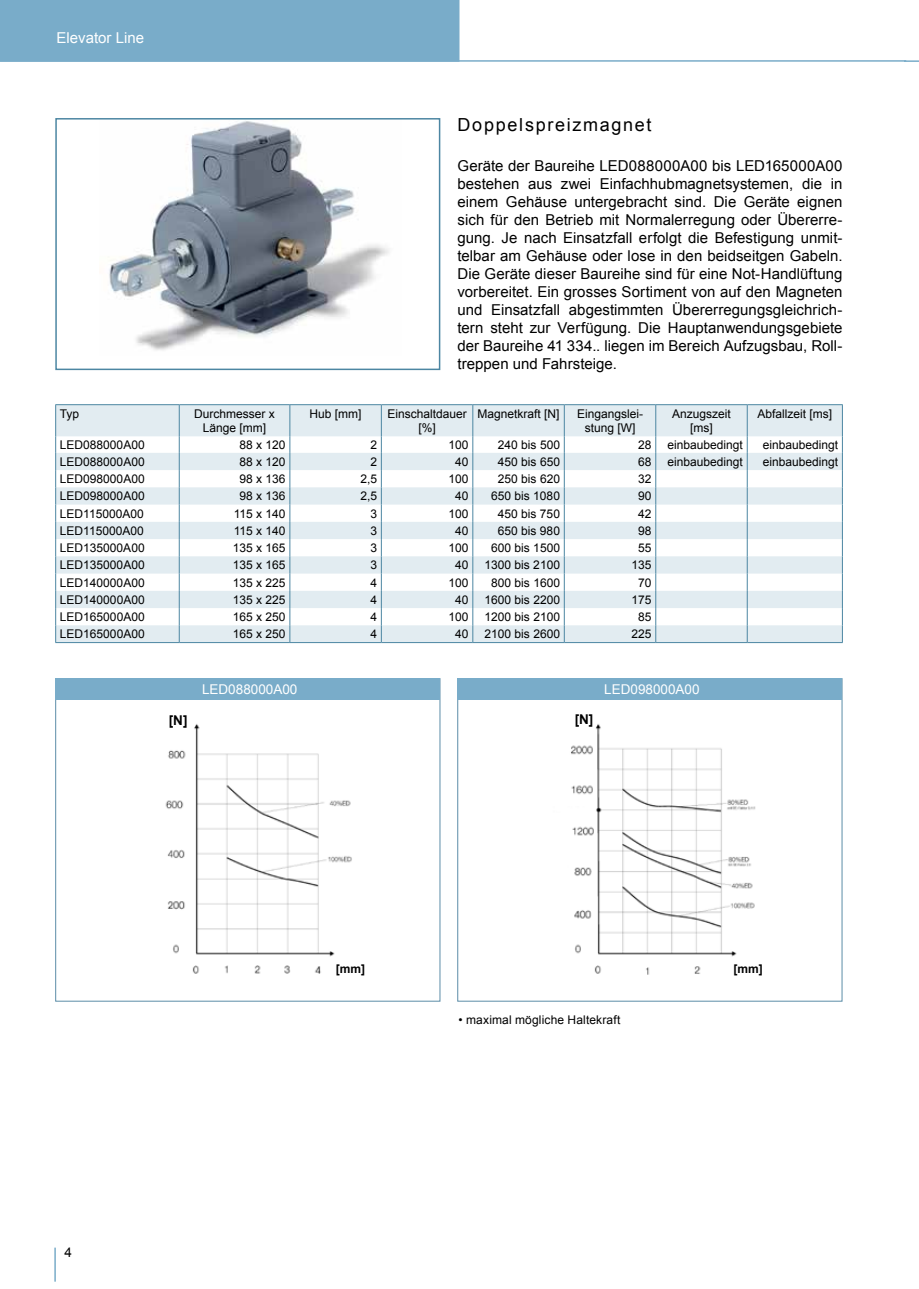
<style>
.page{position:relative;width:919px;height:1289px;background:#fff}
.page>*{position:absolute;margin:0;border:0;box-sizing:border-box;transform-origin:0 0}
.t1{font:18px "Arial";letter-spacing:.095em;color:#000}
.t2{font:15px/18px "Arial";letter-spacing:.005em;color:#000;text-align:justify}
.t3{font:15px "Arial";color:#fff}
.t4{font:13.5px "Arial";color:#fff}
.t5{font:700 13.5px "Arial";color:#000}
.t6{font:13.5px "Arial";color:#000}
.t7{font:12px/14.4px "Arial";color:#000;text-align:center}
.t8{font:700 12px "Arial";color:#000}
</style>
<div class="page">
<svg style="left:906px;top:60px;width:12px;height:2px"></svg>
<div style="left:0;top:0;width:459px;height:62px;background:#79acc9"></div>
<hr style="left:0;top:60px;width:906px;height:2px;background:#79acc9">
<hr style="left:54px;top:1247px;width:2px;height:34px;background:#79acc9">
<img style="left:109px;top:121px;width:280px;height:229px">
<div style="left:55px;top:118px;width:385px;height:252px;border:2px solid #4c86a2"></div>
<svg style="left:56px;top:405px;width:786px;height:237px;fill:#e2ecf1"></svg>
<svg style="left:55px;top:436px;width:1px;height:206px"></svg>
<svg style="left:179px;top:436px;width:1px;height:206px"></svg>
<svg style="left:289px;top:436px;width:1px;height:206px"></svg>
<svg style="left:381px;top:436px;width:1px;height:206px"></svg>
<svg style="left:472px;top:436px;width:1px;height:206px"></svg>
<svg style="left:564px;top:436px;width:1px;height:206px"></svg>
<svg style="left:655px;top:436px;width:1px;height:206px"></svg>
<svg style="left:746px;top:436px;width:1px;height:206px"></svg>
<svg style="left:842px;top:436px;width:1px;height:206px"></svg>
<hr style="left:55px;top:642px;width:124px;height:1px;background:#4c86a2">
<hr style="left:179px;top:642px;width:111px;height:1px;background:#4c86a2">
<hr style="left:290px;top:642px;width:91px;height:1px;background:#4c86a2">
<hr style="left:381px;top:642px;width:92px;height:1px;background:#4c86a2">
<hr style="left:473px;top:642px;width:91px;height:1px;background:#4c86a2">
<hr style="left:564px;top:642px;width:91px;height:1px;background:#4c86a2">
<hr style="left:655px;top:642px;width:92px;height:1px;background:#4c86a2">
<hr style="left:747px;top:642px;width:95px;height:1px;background:#4c86a2">
<hr style="left:179px;top:405px;width:1px;height:31px;background:#4c86a2">
<hr style="left:289px;top:405px;width:1px;height:31px;background:#4c86a2">
<hr style="left:381px;top:405px;width:1px;height:31px;background:#4c86a2">
<hr style="left:55px;top:404px;width:124px;height:1px;background:#4c86a2">
<hr style="left:55px;top:405px;width:1px;height:31px;background:#4c86a2">
<hr style="left:179px;top:404px;width:111px;height:1px;background:#4c86a2">
<hr style="left:290px;top:404px;width:91px;height:1px;background:#4c86a2">
<hr style="left:381px;top:404px;width:92px;height:1px;background:#4c86a2">
<hr style="left:473px;top:404px;width:91px;height:1px;background:#4c86a2">
<hr style="left:564px;top:404px;width:91px;height:1px;background:#4c86a2">
<hr style="left:655px;top:404px;width:92px;height:1px;background:#4c86a2">
<hr style="left:747px;top:404px;width:95px;height:1px;background:#4c86a2">
<hr style="left:842px;top:405px;width:1px;height:31px;background:#4c86a2">
<hr style="left:472px;top:405px;width:1px;height:31px;background:#4c86a2">
<hr style="left:564px;top:405px;width:1px;height:31px;background:#4c86a2">
<hr style="left:655px;top:405px;width:1px;height:31px;background:#4c86a2">
<hr style="left:746px;top:405px;width:1px;height:31px;background:#4c86a2">
<img style="left:165px;top:724px;width:187px;height:250px">
<img style="left:571px;top:724px;width:185px;height:251px">
<div style="left:55px;top:678px;width:385px;height:22px;background:#79acc9"></div>
<div style="left:457px;top:678px;width:385px;height:22px;background:#79acc9"></div>
<p class="t3" style="left:56px;top:28px;width:89px">Elevator Line</p>
<h1 class="t1" style="left:457px;top:113px;width:195px">Doppelspreizmagnet</h1>
<p class="t2" style="left:457px;top:156px;width:386px">Geräte der Baureihe LED088000A00 bis LED165000A00 bestehen aus zwei Einfachhubmagnetsystemen, die in einem Gehäuse untergebracht sind. Die Geräte eignen sich für den Betrieb mit Normalerregung oder Übererre&shy;gung. Je nach Einsatzfall erfolgt die Befestigung unmit&shy;telbar am Gehäuse oder lose in den beidseitgen Gabeln.<br>Die Geräte dieser Baureihe sind für eine Not-Handlüftung vorbereitet. Ein grosses Sortiment von auf den Magneten und Einsatzfall abgestimmten Übererregungsgleichrich&shy;tern steht zur Verfügung. Die Hauptanwendungsgebiete der Baureihe 41 334.. liegen im Bereich Aufzugsbau, Roll&shy;treppen und Fahrsteige.</p>
<p class="t7" style="left:60px;top:406px;width:21px">Typ</p>
<p class="t7" style="left:194px;top:406px;width:82px">Durchmesser x<br>Länge [mm]</p>
<p class="t7" style="left:309px;top:406px;width:54px">Hub [mm]</p>
<p class="t7" style="left:387px;top:406px;width:81px">Einschaltdauer [%]</p>
<p class="t7" style="left:477px;top:406px;width:84px">Magnetkraft [N]</p>
<p class="t7" style="left:577px;top:406px;width:68px">Eingangslei&shy;stung [W]</p>
<p class="t7" style="left:672px;top:406px;width:60px">Anzugszeit [ms]</p>
<p class="t7" style="left:757px;top:406px;width:76px">Abfallzeit [ms]</p>
<p class="t7" style="left:60px;top:437px;width:86px">LED088000A00</p>
<p class="t7" style="left:239px;top:437px;width:48px">88 x 120</p>
<p class="t7" style="left:370px;top:437px;width:8px">2</p>
<p class="t7" style="left:448px;top:437px;width:22px">100</p>
<p class="t7" style="left:498px;top:437px;width:64px">240 bis 500</p>
<p class="t7" style="left:638px;top:437px;width:15px">28</p>
<p class="t7" style="left:667px;top:437px;width:77px">einbaubedingt</p>
<p class="t7" style="left:762px;top:437px;width:77px">einbaubedingt</p>
<p class="t7" style="left:60px;top:454px;width:86px">LED088000A00</p>
<p class="t7" style="left:239px;top:454px;width:48px">88 x 120</p>
<p class="t7" style="left:370px;top:454px;width:8px">2</p>
<p class="t7" style="left:455px;top:454px;width:15px">40</p>
<p class="t7" style="left:498px;top:454px;width:64px">450 bis 650</p>
<p class="t7" style="left:638px;top:454px;width:15px">68</p>
<p class="t7" style="left:667px;top:454px;width:77px">einbaubedingt</p>
<p class="t7" style="left:762px;top:454px;width:77px">einbaubedingt</p>
<p class="t7" style="left:60px;top:472px;width:86px">LED098000A00</p>
<p class="t7" style="left:239px;top:472px;width:48px">98 x 136</p>
<p class="t7" style="left:360px;top:472px;width:18px">2,5</p>
<p class="t7" style="left:448px;top:472px;width:22px">100</p>
<p class="t7" style="left:498px;top:472px;width:64px">250 bis 620</p>
<p class="t7" style="left:638px;top:472px;width:15px">32</p>
<p class="t7" style="left:60px;top:489px;width:86px">LED098000A00</p>
<p class="t7" style="left:239px;top:489px;width:48px">98 x 136</p>
<p class="t7" style="left:360px;top:489px;width:18px">2,5</p>
<p class="t7" style="left:455px;top:489px;width:15px">40</p>
<p class="t7" style="left:491px;top:489px;width:70px">650 bis 1080</p>
<p class="t7" style="left:638px;top:489px;width:15px">90</p>
<p class="t7" style="left:60px;top:506px;width:85px">LED115000A00</p>
<p class="t7" style="left:234px;top:506px;width:53px">115 x 140</p>
<p class="t7" style="left:370px;top:506px;width:8px">3</p>
<p class="t7" style="left:448px;top:506px;width:22px">100</p>
<p class="t7" style="left:498px;top:506px;width:64px">450 bis 750</p>
<p class="t7" style="left:638px;top:506px;width:15px">42</p>
<p class="t7" style="left:60px;top:523px;width:85px">LED115000A00</p>
<p class="t7" style="left:234px;top:523px;width:53px">115 x 140</p>
<p class="t7" style="left:370px;top:523px;width:8px">3</p>
<p class="t7" style="left:455px;top:523px;width:15px">40</p>
<p class="t7" style="left:498px;top:523px;width:64px">650 bis 980</p>
<p class="t7" style="left:638px;top:523px;width:15px">98</p>
<p class="t7" style="left:60px;top:541px;width:86px">LED135000A00</p>
<p class="t7" style="left:233px;top:541px;width:54px">135 x 165</p>
<p class="t7" style="left:370px;top:541px;width:8px">3</p>
<p class="t7" style="left:448px;top:541px;width:22px">100</p>
<p class="t7" style="left:491px;top:541px;width:70px">600 bis 1500</p>
<p class="t7" style="left:638px;top:541px;width:15px">55</p>
<p class="t7" style="left:60px;top:558px;width:86px">LED135000A00</p>
<p class="t7" style="left:233px;top:558px;width:54px">135 x 165</p>
<p class="t7" style="left:370px;top:558px;width:8px">3</p>
<p class="t7" style="left:455px;top:558px;width:15px">40</p>
<p class="t7" style="left:484px;top:558px;width:77px">1300 bis 2100</p>
<p class="t7" style="left:631px;top:558px;width:22px">135</p>
<p class="t7" style="left:60px;top:575px;width:86px">LED140000A00</p>
<p class="t7" style="left:233px;top:575px;width:54px">135 x 225</p>
<p class="t7" style="left:370px;top:575px;width:8px">4</p>
<p class="t7" style="left:448px;top:575px;width:22px">100</p>
<p class="t7" style="left:491px;top:575px;width:70px">800 bis 1600</p>
<p class="t7" style="left:638px;top:575px;width:15px">70</p>
<p class="t7" style="left:60px;top:592px;width:86px">LED140000A00</p>
<p class="t7" style="left:233px;top:592px;width:54px">135 x 225</p>
<p class="t7" style="left:370px;top:592px;width:8px">4</p>
<p class="t7" style="left:455px;top:592px;width:15px">40</p>
<p class="t7" style="left:484px;top:592px;width:77px">1600 bis 2200</p>
<p class="t7" style="left:631px;top:592px;width:22px">175</p>
<p class="t7" style="left:60px;top:610px;width:86px">LED165000A00</p>
<p class="t7" style="left:233px;top:610px;width:54px">165 x 250</p>
<p class="t7" style="left:370px;top:610px;width:8px">4</p>
<p class="t7" style="left:448px;top:610px;width:22px">100</p>
<p class="t7" style="left:484px;top:610px;width:77px">1200 bis 2100</p>
<p class="t7" style="left:638px;top:610px;width:15px">85</p>
<p class="t7" style="left:60px;top:627px;width:86px">LED165000A00</p>
<p class="t7" style="left:233px;top:627px;width:54px">165 x 250</p>
<p class="t7" style="left:370px;top:627px;width:8px">4</p>
<p class="t7" style="left:455px;top:627px;width:15px">40</p>
<p class="t7" style="left:484px;top:627px;width:77px">2100 bis 2600</p>
<p class="t7" style="left:631px;top:627px;width:22px">225</p>
<p class="t6" style="left:64px;top:1243px;width:9px">4</p>
<p class="t5" style="left:169px;top:711px;width:20px">[N]</p>
<p class="t4" style="left:202px;top:680px;width:97px">LED088000A00</p>
<p class="t4" style="left:604px;top:680px;width:97px">LED098000A00</p>
<p class="t5" style="left:574px;top:710px;width:20px">[N]</p>
<p class="t8" style="left:336px;top:960px;width:31px">[mm]</p>
<p class="t7" style="left:458px;top:1012px;width:163px">• maximal mögliche Haltekraft</p>
<p class="t8" style="left:733px;top:961px;width:31px">[mm]</p>
</div>
